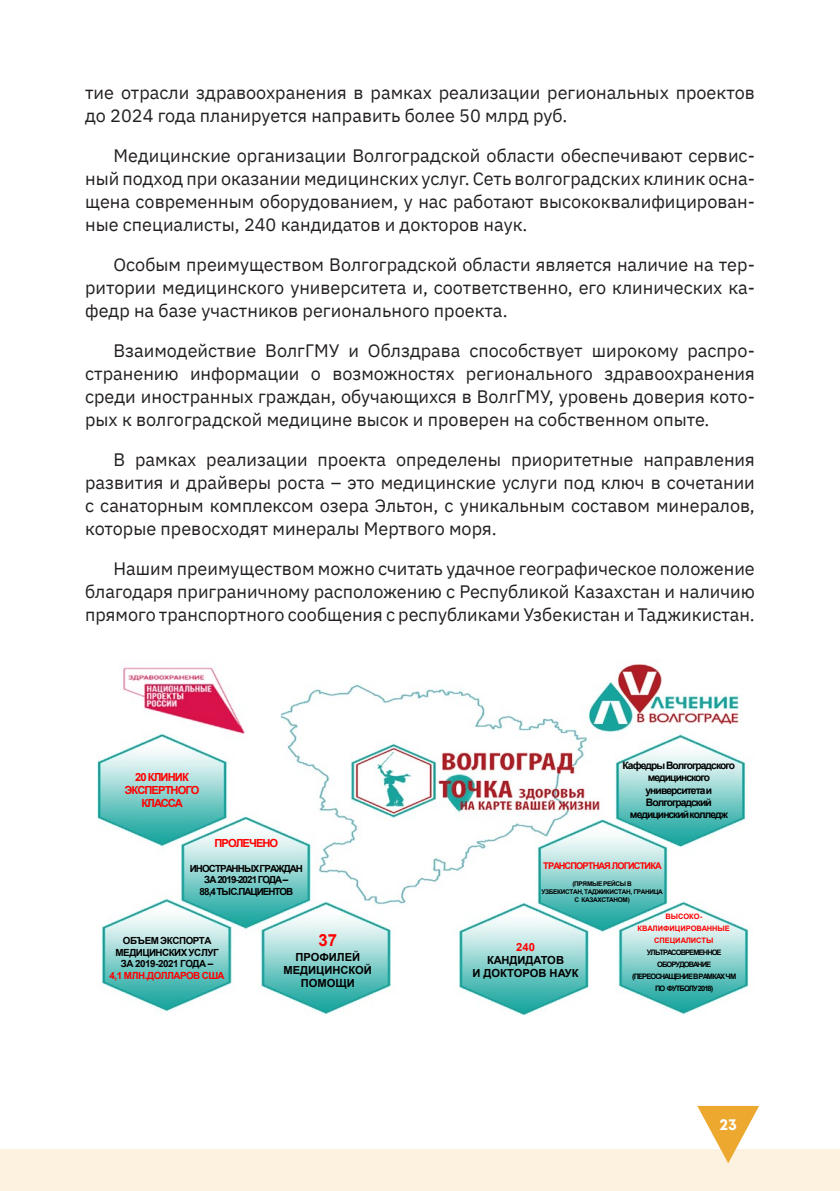
<style>
.page{position:relative;width:840px;height:1191px;background:#fff}
.page>*{position:absolute;margin:0;border:0;box-sizing:border-box;transform-origin:0 0}
.набор{font:18px/23px "IBM Plex Sans";color:#231f20;text-align:justify}
.t1{font:700 16.8px "Arial";color:#f00}
.t2{font:700 16px "Mont";color:#fff}
.t3{font:700 11.2px/13.4px "Arial";color:#000;text-align:center}
.t4{font:700 11.2px/13.4px "Arial";letter-spacing:-.08em;color:#f00;text-align:center}
.t5{font:700 10.2px/12.2px "Arial";letter-spacing:-.09em;color:#000;text-align:center}
.t6{font:700 9.8px/11.8px "Arial";letter-spacing:-.06em;color:#000;text-align:center}
.t7{font:700 9.8px/11.8px "Arial";letter-spacing:-.09em;color:#000;text-align:center}
.t8{font:700 9.2px "Arial";letter-spacing:-.095em;color:#f00}
.t9{font:700 7.4px/12px "Arial";letter-spacing:-.115em;color:#000;text-align:center}
.t10{font:700 6.4px/7.8px "Arial";letter-spacing:-.05em;color:#000;text-align:center}
.s1{font-style:inherit}
.s2{color:#f00}
</style>
<div class="page">
<div style="left:0;top:1149px;width:839px;height:42px;background:#fcf2df"></div>
<svg style="left:697px;top:1106px;width:61px;height:57px"></svg>
<img style="left:97px;top:664px;width:652px;height:350px">
<p class="набор" style="left:85px;top:80px;width:670px">тие отрасли здравоохранения в рамках реализации региональных проектов до 2024 года планируется направить более 50 млрд руб.</p>
<p class="набор" style="left:85px;top:143px;width:670px;text-indent:28px">Медицинские организации Волгоградской области обеспечивают сервис&shy;ный подход при оказании медицинских услуг. Сеть волгоградских клиник осна&shy;щена современным оборудованием, у нас работают высококвалифицирован&shy;ные специалисты, 240 кандидатов и докторов наук.</p>
<p class="набор" style="left:85px;top:252px;width:670px;text-indent:28px">Особым преимуществом Волгоградской области является наличие на тер&shy;ритории медицинского университета и, соответственно, его клинических ка&shy;федр на базе участников регионального проекта.</p>
<p class="набор" style="left:85px;top:338px;width:670px;text-indent:28px">Взаимодействие ВолгГМУ и Облздрава способствует широкому распро&shy;странению информации о возможностях регионального здравоохранения среди иностранных граждан, обучающихся в ВолгГМУ, уровень доверия кото&shy;рых к волгоградской медицине высок и проверен на собственном опыте.</p>
<p class="набор" style="left:85px;top:447px;width:670px;text-indent:28px">В рамках реализации проекта определены приоритетные направления развития и драйверы роста – это медицинские услуги под ключ в сочетании с санаторным комплексом озера Эльтон, с уникальным составом минералов, которые превосходят минералы Мертвого моря.</p>
<p class="набор" style="left:85px;top:556px;width:670px;text-indent:28px">Нашим преимуществом можно считать удачное географическое положение благодаря приграничному расположению с Республикой Казахстан и наличию прямого транспортного сообщения с республиками Узбекистан и Таджикистан.</p>
<p class="t4" style="left:124px;top:770px;width:76px">20 КЛИНИК<br>ЭКСПЕРТНОГО<br>КЛАССА</p>
<p class="t4" style="left:214px;top:837px;width:65px">ПРОЛЕЧЕНО</p>
<p class="t7" style="left:190px;top:862px;width:114px">ИНОСТРАННЫХ ГРАЖДАН<br>ЗА 2019<span class="s1">-</span>2021 ГОДА –<br>88,4 ТЫС.ПАЦИЕНТОВ</p>
<p class="t6" style="left:109px;top:935px;width:117px">ОБЪЕМ ЭКСПОРТА<br>МЕДИЦИНСКИХ УСЛУГ<br>ЗА 2019<span class="s1">-</span>2021 ГОДА –<br><span class="s2">4,1 МЛН.ДОЛЛАРОВ США</span></p>
<p class="t1" style="left:318px;top:929px;width:20px">37</p>
<p class="t3" style="left:283px;top:950px;width:90px">ПРОФИЛЕЙ<br>МЕДИЦИНСКОЙ<br>ПОМОЩИ</p>
<p class="t5" style="left:622px;top:759px;width:114px">Кафедры Волгоградского медицинского университета и<br>Волгоградский медицинский колледж</p>
<p class="t8" style="left:543px;top:859px;width:120px">ТРАНСПОРТНАЯ ЛОГИСТИКА</p>
<p class="t10" style="left:541px;top:880px;width:123px">(ПРЯМЫЕ РЕЙСЫ В<br>УЗБЕКИСТАН, ТАДЖИКИСТАН, ГРАНИЦА<br>С КАЗАХСТАНОМ)</p>
<p class="t9" style="left:631px;top:910px;width:105px"><span class="s2">ВЫСОКО</span><span class="s2">-<br></span><span class="s2">КВАЛИФИЦИРОВАННЫЕ<br>СПЕЦИАЛИСТЫ<br></span>УЛЬТРАСОВРЕМЕННОЕ<br>ОБОРУДОВАНИЕ (ПЕРЕОСНАЩЕНИЕ В РАМКАХ ЧМ<br>ПО ФУТБОЛУ 2018)</p>
<p class="t3" style="left:472px;top:940px;width:108px"><span class="s2">240<br></span>КАНДИДАТОВ<br>И ДОКТОРОВ НАУК</p>
<p class="t2" style="left:719px;top:1114px;width:19px">23</p>
</div>
